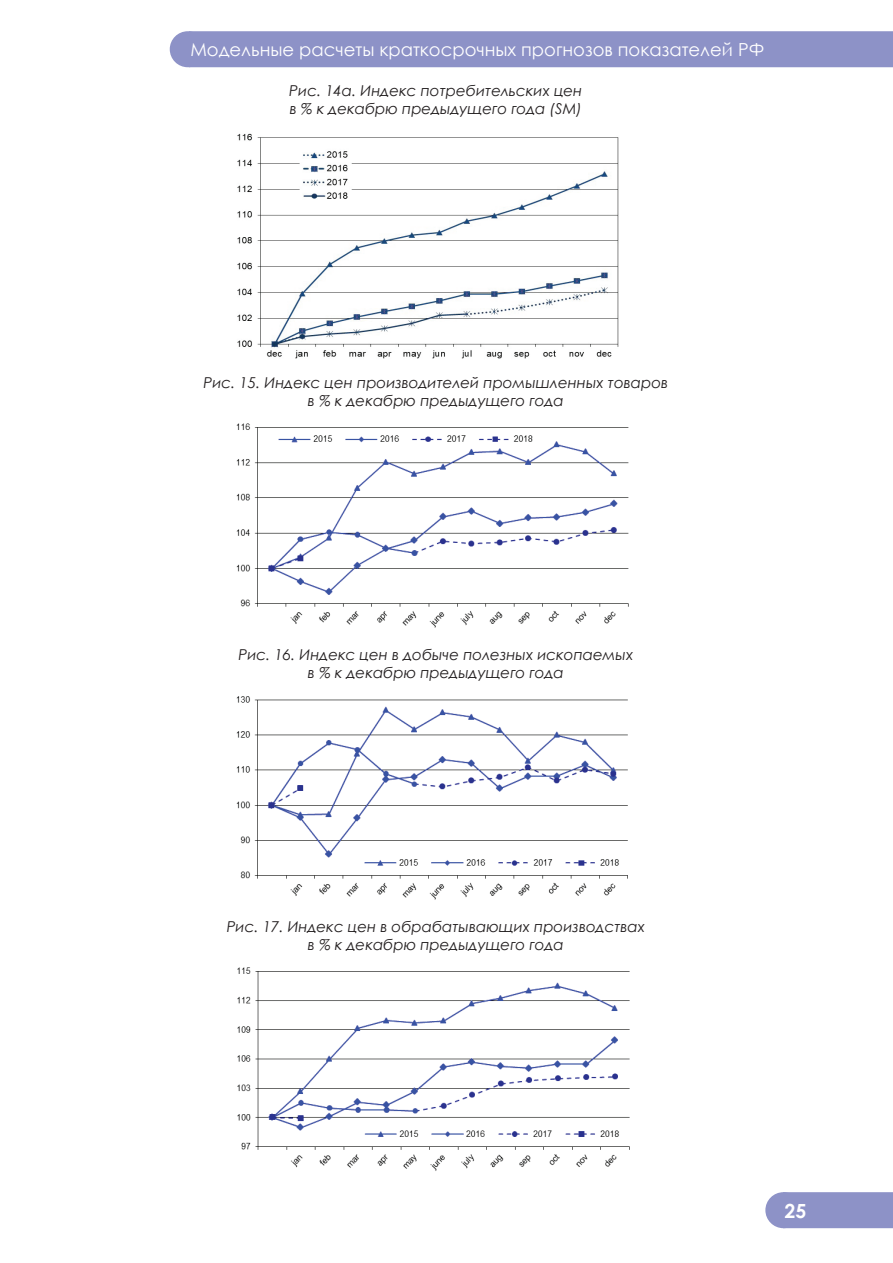
<style>
.page{position:relative;width:893px;height:1263px;background:#fff}
.page>*{position:absolute;margin:0;border:0;box-sizing:border-box;transform-origin:0 0}
.t1{font:700 19.5px "Century Gothic";color:#fff}
.t2{font:18px "Century Gothic";color:#fff}
.t3{font:italic 15px/18px "Century Gothic";color:#231f20;text-align:center}
</style>
<div class="page">
<div style="left:170px;top:32px;width:35px;height:34px;background:#8d92c7;border-radius:50%"></div>
<div style="left:170px;top:31px;width:36px;height:36px;border:2px solid #8d92c7;border-radius:50%"></div>
<div style="left:189px;top:31px;width:704px;height:36px;background:#8d92c7"></div>
<div style="left:766px;top:1193px;width:35px;height:34px;background:#8d92c7;border-radius:50%"></div>
<div style="left:765px;top:1192px;width:36px;height:36px;border:2px solid #8d92c7;border-radius:50%"></div>
<div style="left:783px;top:1192px;width:110px;height:36px;background:#8d92c7"></div>
<img style="left:237px;top:133px;width:382px;height:226px">
<img style="left:236px;top:423px;width:393px;height:205px">
<img style="left:236px;top:696px;width:392px;height:204px">
<img style="left:237px;top:967px;width:393px;height:204px">
<p class="t2" style="left:190px;top:37px;width:561px">Модельные расчеты краткосрочных прогнозов показателей РФ</p>
<p class="t3" style="left:289px;top:82px;width:295px;text-align:left">Рис. 14а. Индекс потребительских цен в % к декабрю предыдущего года (SM)</p>
<p class="t3" style="left:203px;top:373px;width:466px">Рис. 15. Индекс цен производителей промышленных товаров в % к декабрю предыдущего года</p>
<p class="t3" style="left:238px;top:646px;width:396px">Рис. 16. Индекс цен в добыче полезных ископаемых в % к декабрю предыдущего года</p>
<p class="t3" style="left:227px;top:917px;width:420px">Рис. 17. Индекс цен в обрабатывающих производствах в % к декабрю предыдущего года</p>
<h1 class="t1" style="left:784px;top:1195px;width:23px">25</h1>
</div>
